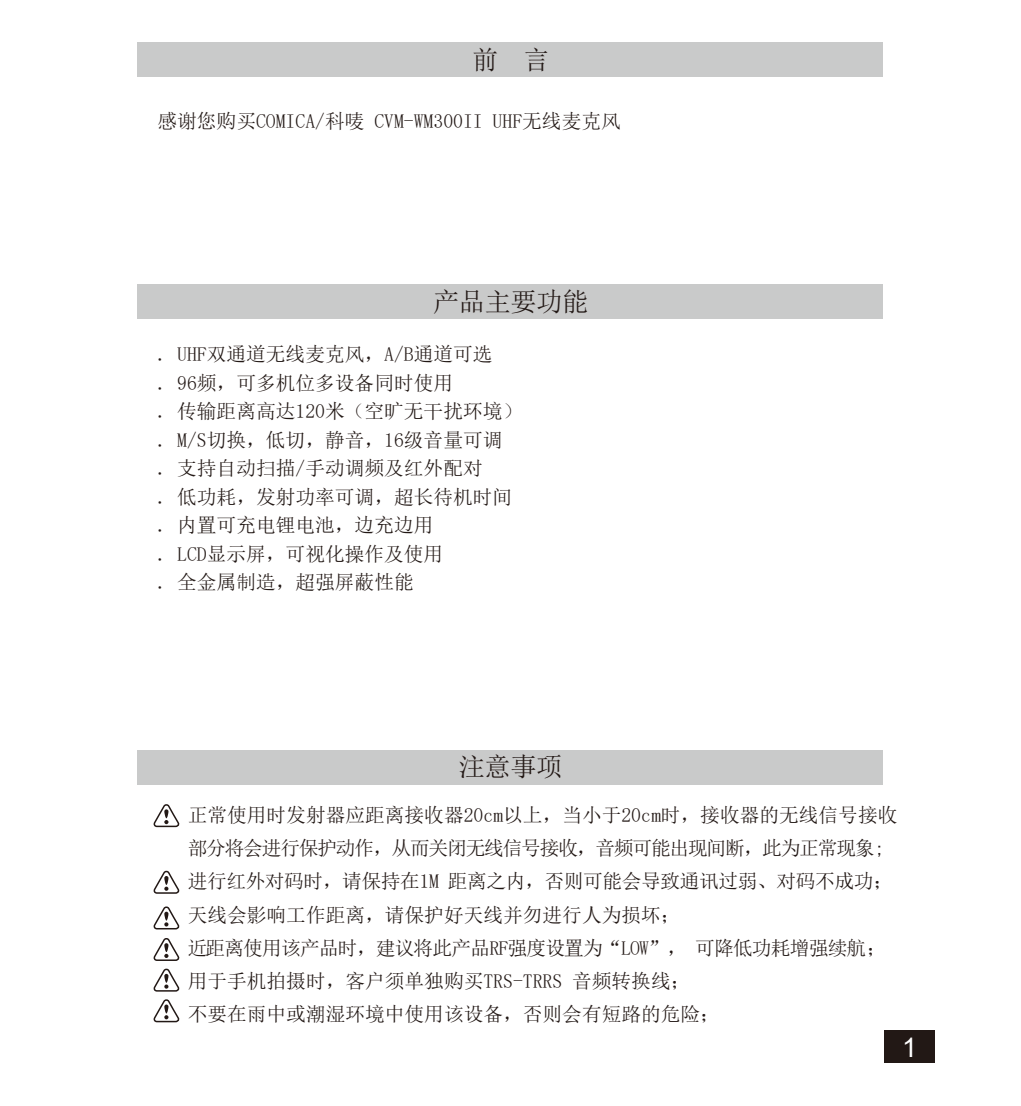
<style>
.page{position:relative;width:1021px;height:1106px;background:#fff}
.page>*{position:absolute;margin:0;border:0;box-sizing:border-box;transform-origin:0 0}
.t1{font:27px "Arial";color:#fff}
.t2{font:26.4px "Sim Sun";letter-spacing:-.02em;color:#221815}
.t3{font:19.8px/28.5px "Sim Sun";color:#221815}
</style>
<div class="page">
<div style="left:138px;top:42px;width:745px;height:35px;background:#c9caca"></div>
<div style="left:138px;top:285px;width:745px;height:34px;background:#c9caca"></div>
<div style="left:138px;top:750px;width:745px;height:34px;background:#c9caca"></div>
<svg style="left:153px;top:870px;width:27px;height:24px"></svg>
<svg style="left:153px;top:804px;width:27px;height:24px"></svg>
<svg style="left:153px;top:906px;width:27px;height:24px"></svg>
<svg style="left:153px;top:938px;width:27px;height:85px"></svg>
<div style="left:884px;top:1030px;width:50px;height:33px;background:#221815"></div>
<h2 class="t2" style="left:472px;top:46px;width:79px">前 言</h2>
<p class="t3" style="left:157px;top:107px;width:465px">感谢您购买COMICA/科唛 CVM-WM300II UHF无线麦克风</p>
<h2 class="t2" style="left:433px;top:288px;width:157px">产品主要功能</h2>
<p class="t3" style="left:157px;top:340px;width:366px">. UHF双通道无线麦克风，A/B通道可选<br>. 96频，可多机位多设备同时使用<br>. 传输距离高达120米（空旷无干扰环境）. M/S切换，低切，静音，16级音量可调<br>. 支持自动扫描/手动调频及红外配对<br>. 低功耗，发射功率可调，超长待机时间. 内置可充电锂电池，边充边用<br>. LCD显示屏，可视化操作及使用<br>. 全金属制造，超强屏蔽性能</p>
<h2 class="t2" style="left:459px;top:753px;width:105px">注意事项</h2>
<p class="t3" style="left:188px;top:798px;width:711px;line-height:33px">正常使用时发射器应距离接收器20cm以上，当小于20cm时，接收器的无线信号接收部分将会进行保护动作，从而关闭无线信号接收，音频可能出现间断，此为正常现象;进行红外对码时，请保持在1M 距离之内，否则可能会导致通讯过弱、对码不成功；天线会影响工作距离，请保护好天线并勿进行人为损坏；<br>近距离使用该产品时，建议将此产品RF强度设置为“LOW”， 可降低功耗增强续航；用于手机拍摄时，客户须单独购买TRS-TRRS 音频转换线；<br>不要在雨中或潮湿环境中使用该设备，否则会有短路的危险；</p>
<h1 class="t1" style="left:902px;top:1029px;width:17px">1</h1>
</div>
